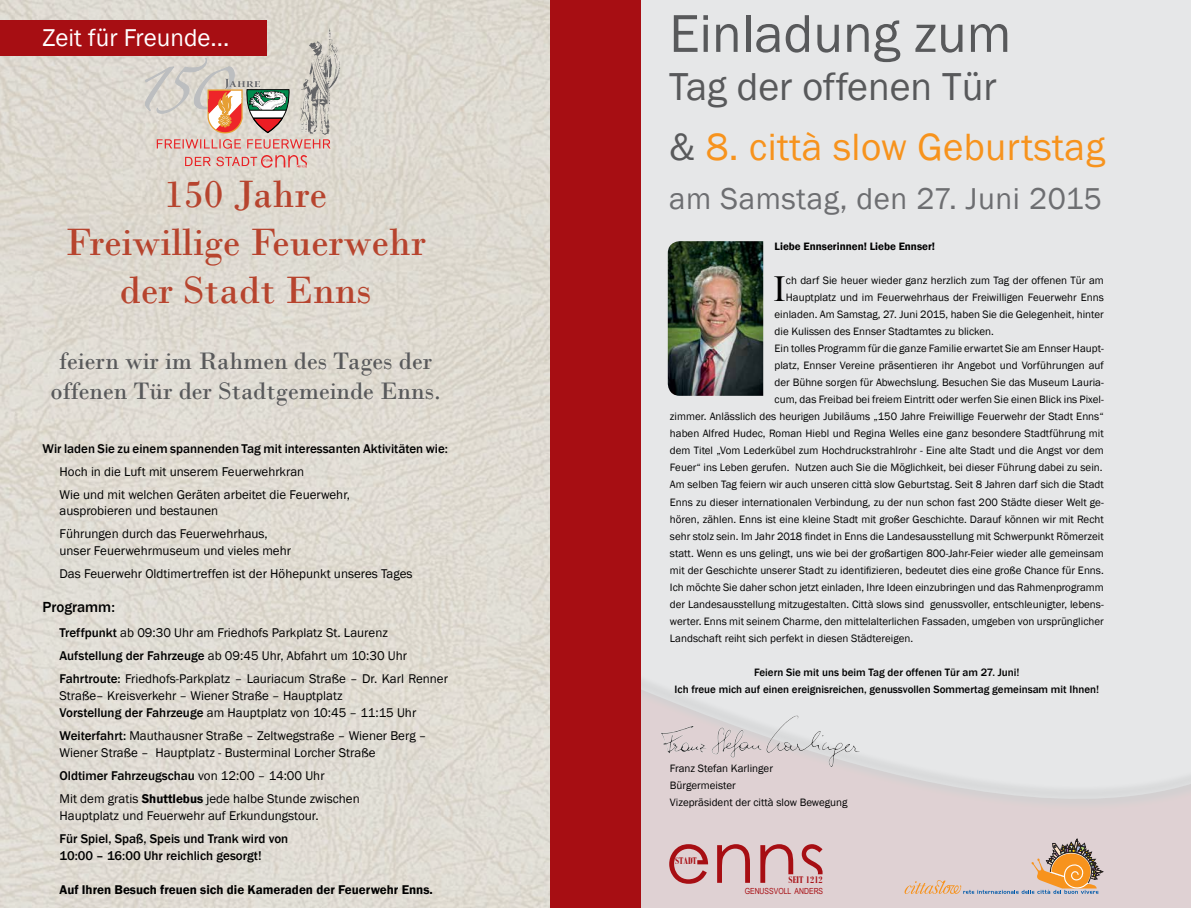
<style>
.page{position:relative;width:1191px;height:908px;background:#fff}
.page>*{position:absolute;margin:0;border:0;box-sizing:border-box;transform-origin:0 0}
.t1{font:55px "Franklin Gothic";color:#58595b}
.t2{font:40px/48px "Bodoni";color:#b7442e;text-align:center}
.t3{font:40px "Franklin Gothic";color:#58595b}
.t4{font:39px "Franklin Gothic";letter-spacing:.01em;color:#f7931d}
.t5{font:36.7px "Times New Roman";color:#000}
.t6{font:31px "Franklin Gothic";letter-spacing:.02em;color:#6d6e71}
.t7{font:25px/30px "Bodoni";color:#58595b;text-align:center}
.t8{font:25px "Franklin Gothic";color:#fff}
.t9{font:500 15px "Franklin Gothic";color:#000}
.t10{font:13px/23px "Franklin Gothic";color:#000}
.t11{font:500 13px/17px "Franklin Gothic";color:#000}
.t12{font:600 13px "Franklin Gothic";color:#000}
.t13{font:12px "Franklin Gothic";color:#000}
.t14{font:11px/17px "Franklin Gothic";color:#000}
.t15{font:500 11px/17px "Franklin Gothic";color:#000;text-align:center}
.t16{font:600 11px "Franklin Gothic";color:#000}
.t17{font:700 10.4px "Bodoni MT Condensed";letter-spacing:.02em;color:#a70e13}
.t18{font:8.4px "Arial Narrow";color:#a70e13}
.s1{font-weight:500}
.s2{font-weight:600}
.s3{color:#58595b}
</style>
<div class="page">
<div style="left:0;top:0;width:1191px;height:907px;background:#e6e7e8"></div>
<div style="left:0;top:231px;width:1191px;height:676px;background:#000;opacity:.75"></div>
<img style="left:668px;top:241px;width:95px;height:154px">
<svg style="left:717px;top:843px;width:33px;height:39px"></svg>
<svg style="left:760px;top:843px;width:33px;height:39px"></svg>
<svg style="left:801px;top:843px;width:21px;height:30px"></svg>
<svg style="left:669px;top:843px;width:39px;height:40px;background:#cc9295"></svg>
<svg style="left:904px;top:838px;width:199px;height:55px;background:#d7c0b2"></svg>
<img style="left:658px;top:711px;width:204px;height:57px">
<img style="left:0;top:0;width:550px;height:907px">
<div style="left:0;top:20px;width:266px;height:35px;background:#a70e13"></div>
<img style="left:295px;top:25px;width:49px;height:112px">
<svg style="left:185px;top:156px;width:72px;height:10px"></svg>
<img style="left:261px;top:155px;width:45px;height:13px">
<svg style="left:145px;top:58px;width:185px;height:91px;background:#d0bfb5"></svg>
<div style="left:550px;top:0;width:91px;height:907px;background:#a70e13"></div>
<h3 class="t8" style="left:43px;top:22px;width:188px">Zeit für Freunde...</h3>
<h2 class="t2" style="left:65px;top:170px;width:362px">150 Jahre<br>Freiwillige Feuerwehr der Stadt Enns</h2>
<h3 class="t7" style="left:50px;top:345px;width:392px">feiern wir im Rahmen des Tages der offenen Tür der Stadtgemeinde Enns.</h3>
<p class="t11" style="left:43px;top:440px;width:407px">Wir laden Sie zu einem spannenden Tag mit interessanten Aktivitäten wie:</p>
<p class="t10" style="left:60px;top:460px;width:292px">Hoch in die Luft mit unserem Feuerwehrkran<br>Wie und mit welchen Geräten arbeitet die Feuerwehr,</p>
<p class="t10" style="left:60px;top:499px;width:210px">ausprobieren und bestaunen<br>Führungen durch das Feuerwehrhaus,</p>
<p class="t10" style="left:60px;top:539px;width:354px">unser Feuerwehrmuseum und vieles mehr<br>Das Feuerwehr Oldtimertreffen ist der Höhepunkt unseres Tages</p>
<h3 class="t9" style="left:43px;top:597px;width:74px">Programm:</h3>
<p class="t10" style="left:60px;top:621px;width:390px"><span class="s1">Treffpunkt</span> ab 09:30 Uhr am Friedhofs Parkplatz St. Laurenz<br><span class="s1">Aufstellung der Fahrzeuge</span> ab 09:45 Uhr, Abfahrt um 10:30 Uhr<br><span class="s1">Fahrtroute:</span> Friedhofs-Parkplatz – Lauriacum Straße – Dr. Karl Renner</p>
<p class="t10" style="left:60px;top:687px;width:358px;line-height:17px">Straße– Kreisverkehr – Wiener Straße – Hauptplatz<br><span class="s1">Vorstellung der Fahrzeuge</span> am Hauptplatz von 10:45 – 11:15 Uhr</p>
<p class="t10" style="left:60px;top:727px;width:368px;line-height:17px"><span class="s1">Weiterfahrt:</span> Mauthausner Straße – Zeltwegstraße – Wiener Berg –<br>Wiener Straße – Hauptplatz - Busterminal Lorcher Straße</p>
<p class="t10" style="left:60px;top:764px;width:302px"><span class="s1">Oldtimer Fahrzeugschau</span> von 12:00 – 14:00 Uhr<br>Mit dem gratis <span class="s2">Shuttlebus</span> jede halbe Stunde zwischen</p>
<p class="t10" style="left:60px;top:804px;width:260px">Hauptplatz und Feuerwehr auf Erkundungstour.</p>
<p class="t11" style="left:60px;top:830px;width:230px">Für Spiel, Spaß, Speis und Trank wird von<br>10:00 – 16:00 Uhr reichlich gesorgt!</p>
<p class="t12" style="left:60px;top:881px;width:375px">Auf Ihren Besuch freuen sich die Kameraden der Feuerwehr Enns.</p>
<p class="t13" style="left:20px;top:878px;width:181px">Programmänderungen vorbehalten!</p>
<h1 class="t1" style="left:669px;top:-1px;width:344px">Einladung zum</h1>
<h2 class="t3" style="left:669px;top:62px;width:329px">Tag der offenen Tür</h2>
<h3 class="t4" style="left:669px;top:123px;width:437px"><span class="s3">&amp;</span> 8. città slow Geburtstag</h3>
<h3 class="t6" style="left:669px;top:179px;width:434px">am Samstag, den 27. Juni 2015</h3>
<p class="t16" style="left:774px;top:240px;width:162px">Liebe Ennserinnen! Liebe Ennser!</p>
<h3 class="t5" style="left:773px;top:264px;width:14px">I</h3>
<p class="t14" style="left:786px;top:272px;width:319px">ch darf Sie heuer wieder ganz herzlich zum Tag der offenen Tür am</p>
<p class="t14" style="left:786px;top:289px;width:319px">Hauptplatz und im Feuerwehrhaus der Freiwilligen Feuerwehr Enns</p>
<p class="t14" style="left:774px;top:306px;width:331px">einladen. Am Samstag, 27. Juni 2015, haben Sie die Gelegenheit, hinter</p>
<p class="t14" style="left:774px;top:323px;width:221px">die Kulissen des Ennser Stadtamtes zu blicken.</p>
<p class="t14" style="left:774px;top:340px;width:331px">Ein tolles Programm für die ganze Familie erwartet Sie am Ennser Haupt-</p>
<p class="t14" style="left:774px;top:357px;width:331px">platz, Ennser Vereine präsentieren ihr Angebot und Vorführungen auf</p>
<p class="t14" style="left:774px;top:374px;width:331px">der Bühne sorgen für Abwechslung. Besuchen Sie das Museum Lauria-</p>
<p class="t14" style="left:774px;top:391px;width:331px">cum, das Freibad bei freiem Eintritt oder werfen Sie einen Blick ins Pixel-</p>
<p class="t14" style="left:670px;top:408px;width:435px">zimmer. Anlässlich des heurigen Jubiläums „150 Jahre Freiwillige Feuerwehr der Stadt Enns“</p>
<p class="t14" style="left:670px;top:425px;width:435px">haben Alfred Hudec, Roman Hiebl und Regina Welles eine ganz besondere Stadtführung mit</p>
<p class="t14" style="left:670px;top:442px;width:435px">dem Titel „Vom Lederkübel zum Hochdruckstrahlrohr - Eine alte Stadt und die Angst vor dem</p>
<p class="t14" style="left:670px;top:459px;width:434px">Feuer“ ins Leben gerufen. Nutzen auch Sie die Möglichkeit, bei dieser Führung dabei zu sein.</p>
<p class="t14" style="left:670px;top:476px;width:435px">Am selben Tag feiern wir auch unseren città slow Geburtstag. Seit 8 Jahren darf sich die Stadt</p>
<p class="t14" style="left:670px;top:493px;width:435px">Enns zu dieser internationalen Verbindung, zu der nun schon fast 200 Städte dieser Welt ge-</p>
<p class="t14" style="left:670px;top:510px;width:435px">hören, zählen. Enns ist eine kleine Stadt mit großer Geschichte. Darauf können wir mit Recht</p>
<p class="t14" style="left:670px;top:527px;width:435px">sehr stolz sein. Im Jahr 2018 findet in Enns die Landesausstellung mit Schwerpunkt Römerzeit</p>
<p class="t14" style="left:670px;top:544px;width:435px">statt. Wenn es uns gelingt, uns wie bei der großartigen 800-Jahr-Feier wieder alle gemeinsam</p>
<p class="t14" style="left:670px;top:561px;width:435px">mit der Geschichte unserer Stadt zu identifizieren, bedeutet dies eine große Chance für Enns.</p>
<p class="t14" style="left:670px;top:578px;width:435px">Ich möchte Sie daher schon jetzt einladen, Ihre Ideen einzubringen und das Rahmenprogramm</p>
<p class="t14" style="left:670px;top:595px;width:435px">der Landesausstellung mitzugestalten. Città slows sind genussvoller, entschleunigter, lebens-</p>
<p class="t14" style="left:670px;top:612px;width:435px">werter. Enns mit seinem Charme, den mittelalterlichen Fassaden, umgeben von ursprünglicher</p>
<p class="t14" style="left:670px;top:629px;width:245px">Landschaft reiht sich perfekt in diesen Städtereigen.</p>
<p class="t15" style="left:674px;top:663px;width:426px">Feiern Sie mit uns beim Tag der offenen Tür am 27. Juni!<br>Ich freue mich auf einen ereignisreichen, genussvollen Sommertag gemeinsam mit Ihnen!</p>
<p class="t14" style="left:670px;top:759px;width:179px">Franz Stefan Karlinger<br>Bürgermeister<br>Vizepräsident der città slow Bewegung</p>
<p class="t17" style="left:675px;top:854px;width:23px">STADT</p>
<p class="t17" style="left:788px;top:872px;width:36px">SEIT 1212</p>
<p class="t18" style="left:744px;top:884px;width:80px">GENUSSVOLL ANDERS</p>
</div>
